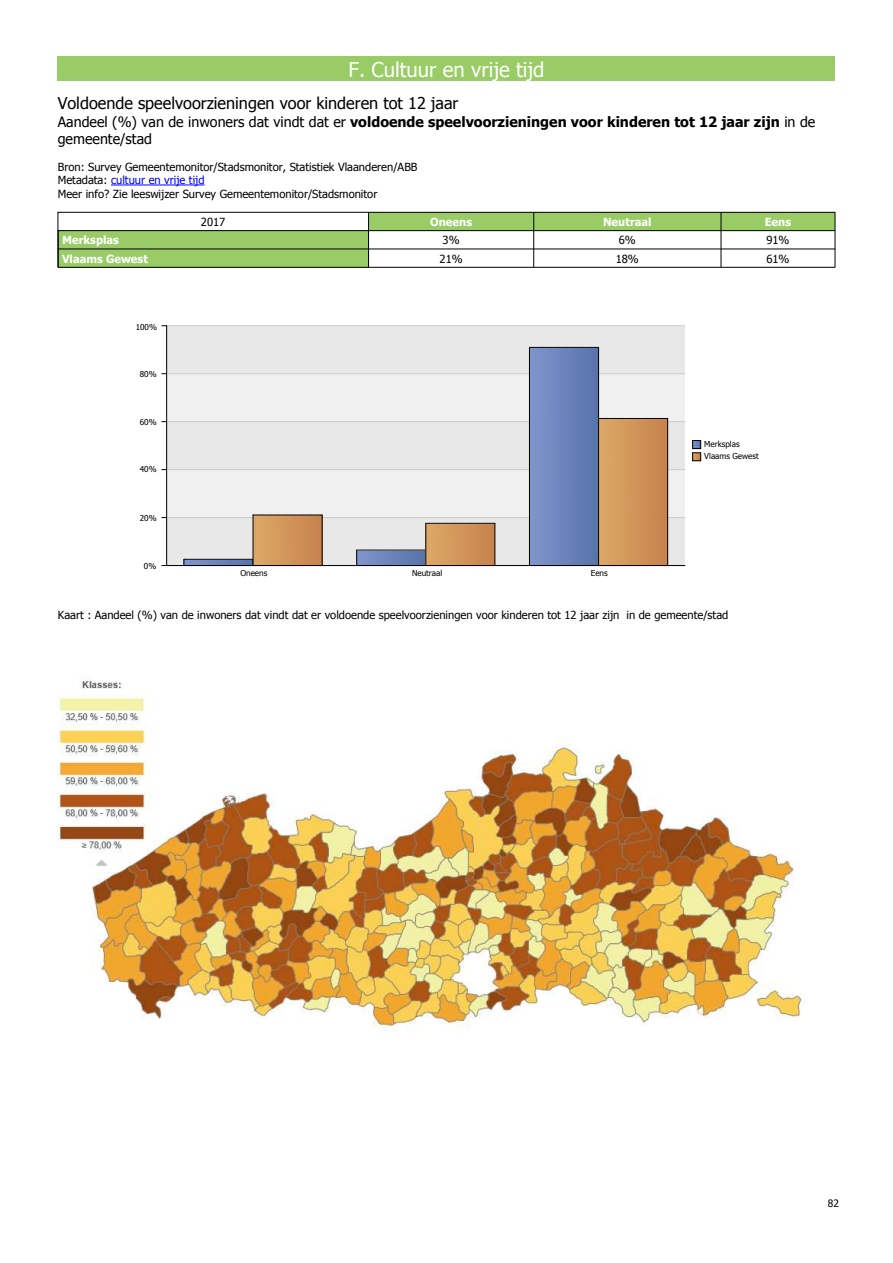
<style>
.page{position:relative;width:893px;height:1263px;background:#fff}
.page>*{position:absolute;margin:0;border:0;box-sizing:border-box;transform-origin:0 0}
.t1{font:20.25px "Tahoma";color:#fff}
.t2{font:16.2px "Tahoma";color:#000}
.t3{font:14.25px/17.1px "Tahoma";color:#000}
.t4{font:11.1px/13.5px "Tahoma";color:#000}
.t5{font:700 11.1px "Tahoma";color:#fff}
.t6{font:10.2px "Tahoma";color:#000}
.t7{font:8.1px/12.1px "Tahoma";color:#000}
.s1{font-weight:700}
.s2{color:#00f}
</style>
<div class="page">
<div style="left:58px;top:56px;width:777px;height:25px;background:#9c6"></div>
<hr style="left:111px;top:185px;width:94px;height:1px;background:#00f">
<div style="left:369px;top:212px;width:165px;height:18px;background:#9c6"></div>
<div style="left:534px;top:212px;width:187px;height:18px;background:#9c6"></div>
<div style="left:721px;top:212px;width:114px;height:18px;background:#9c6"></div>
<div style="left:58px;top:231px;width:310px;height:18px;background:#9c6"></div>
<div style="left:58px;top:249px;width:310px;height:18px;background:#9c6"></div>
<div style="left:167px;top:326px;width:518px;height:239px;background:#e8e8e8"></div>
<hr style="left:167px;top:517px;width:518px;height:1px;background:#ccc">
<hr style="left:167px;top:469px;width:518px;height:1px;background:#ccc">
<hr style="left:167px;top:421px;width:518px;height:1px;background:#ccc">
<hr style="left:167px;top:373px;width:518px;height:1px;background:#ccc">
<hr style="left:167px;top:325px;width:518px;height:1px;background:#ccc">
<svg style="left:185px;top:560px;width:68px;height:5px"></svg>
<hr style="left:184px;top:559px;width:69px;height:1px;background:#000">
<svg style="left:357px;top:551px;width:69px;height:14px"></svg>
<hr style="left:357px;top:550px;width:69px;height:1px;background:#000">
<svg style="left:356px;top:550px;width:1px;height:15px"></svg>
<div style="left:529px;top:347px;width:70px;height:218px;background:linear-gradient(to right,#8195cd,#5774aa)"></div>
<hr style="left:598px;top:347px;width:1px;height:218px;background:#000">
<hr style="left:529px;top:347px;width:70px;height:1px;background:#000">
<hr style="left:529px;top:347px;width:1px;height:218px;background:#000">
<div style="left:253px;top:515px;width:69px;height:50px;background:linear-gradient(to right,#dca969,#c8824d)"></div>
<hr style="left:322px;top:515px;width:1px;height:50px;background:#000">
<hr style="left:253px;top:515px;width:69px;height:1px;background:#000">
<hr style="left:253px;top:515px;width:1px;height:50px;background:#000">
<div style="left:426px;top:523px;width:69px;height:42px;background:linear-gradient(to right,#dca969,#c7824c)"></div>
<hr style="left:495px;top:523px;width:1px;height:42px;background:#000">
<hr style="left:426px;top:523px;width:69px;height:1px;background:#000">
<hr style="left:426px;top:523px;width:1px;height:42px;background:#000">
<div style="left:599px;top:418px;width:69px;height:147px;background:linear-gradient(to right,#dca869,#c7824c)"></div>
<hr style="left:667px;top:418px;width:1px;height:147px;background:#000">
<hr style="left:599px;top:418px;width:69px;height:1px;background:#000">
<hr style="left:166px;top:326px;width:1px;height:239px;background:#000">
<hr style="left:167px;top:565px;width:518px;height:1px;background:#000">
<svg style="left:692px;top:440px;width:9px;height:21px"></svg>
<img style="left:58px;top:680px;width:745px;height:351px">
<div style="left:58px;top:212px;width:311px;height:19px;border:1px solid #000"></div>
<hr style="left:369px;top:230px;width:165px;height:1px;background:#000">
<hr style="left:369px;top:212px;width:165px;height:1px;background:#000">
<hr style="left:534px;top:230px;width:187px;height:1px;background:#000">
<hr style="left:534px;top:212px;width:187px;height:1px;background:#000">
<hr style="left:721px;top:230px;width:114px;height:1px;background:#000">
<hr style="left:721px;top:212px;width:114px;height:1px;background:#000">
<hr style="left:58px;top:249px;width:311px;height:1px;background:#000">
<hr style="left:369px;top:249px;width:165px;height:1px;background:#000">
<hr style="left:534px;top:249px;width:187px;height:1px;background:#000">
<hr style="left:721px;top:249px;width:114px;height:1px;background:#000">
<svg style="left:58px;top:231px;width:1px;height:36px"></svg>
<hr style="left:58px;top:267px;width:311px;height:1px;background:#000">
<svg style="left:368px;top:231px;width:1px;height:36px"></svg>
<hr style="left:369px;top:267px;width:165px;height:1px;background:#000">
<svg style="left:533px;top:212px;width:1px;height:55px"></svg>
<hr style="left:534px;top:267px;width:187px;height:1px;background:#000">
<svg style="left:721px;top:212px;width:1px;height:55px"></svg>
<hr style="left:721px;top:267px;width:114px;height:1px;background:#000">
<svg style="left:835px;top:212px;width:1px;height:55px"></svg>
<h1 class="t1" style="left:348px;top:60px;width:198px">F. Cultuur en vrije tijd</h1>
<h2 class="t2" style="left:58px;top:96px;width:402px">Voldoende speelvoorzieningen voor kinderen tot 12 jaar</h2>
<p class="t3" style="left:58px;top:114px;width:759px">Aandeel (%) van de inwoners dat vindt dat er <span class="s1">voldoende speelvoorzieningen voor kinderen tot 12 jaar zijn</span> in de gemeente/stad</p>
<p class="t4" style="left:58px;top:160px;width:361px">Bron: Survey Gemeentemonitor/Stadsmonitor, Statistiek Vlaanderen/ABB<br>Metadata: <span class="s2">cultuur en vrije tijd<br></span>Meer info? Zie leeswijzer Survey Gemeentemonitor/Stadsmonitor</p>
<p class="t4" style="left:201px;top:216px;width:26px">2017</p>
<p class="t5" style="left:430px;top:217px;width:43px">Oneens</p>
<p class="t5" style="left:603px;top:217px;width:50px">Neutraal</p>
<p class="t5" style="left:765px;top:217px;width:28px">Eens</p>
<p class="t5" style="left:62px;top:235px;width:58px">Merksplas</p>
<p class="t4" style="left:443px;top:234px;width:19px">3%</p>
<p class="t4" style="left:619px;top:234px;width:19px">6%</p>
<p class="t4" style="left:766px;top:234px;width:25px">91%</p>
<p class="t5" style="left:62px;top:253px;width:87px">Vlaams Gewest</p>
<p class="t4" style="left:440px;top:252px;width:25px">21%</p>
<p class="t4" style="left:616px;top:252px;width:25px">18%</p>
<p class="t4" style="left:766px;top:252px;width:25px">61%</p>
<p class="t7" style="left:136px;top:322px;width:23px">100%</p>
<p class="t7" style="left:140px;top:368px;width:18px">80%</p>
<p class="t7" style="left:140px;top:416px;width:18px">60%</p>
<p class="t7" style="left:140px;top:464px;width:18px">40%</p>
<p class="t7" style="left:140px;top:513px;width:18px">20%</p>
<p class="t7" style="left:144px;top:560px;width:14px">0%</p>
<p class="t7" style="left:240px;top:567px;width:28px">Oneens</p>
<p class="t7" style="left:412px;top:567px;width:32px">Neutraal</p>
<p class="t7" style="left:591px;top:567px;width:18px">Eens</p>
<p class="t7" style="left:704px;top:438px;width:56px">Merksplas<br>Vlaams Gewest</p>
<p class="t4" style="left:58px;top:609px;width:672px">Kaart : Aandeel (%) van de inwoners dat vindt dat er voldoende speelvoorzieningen voor kinderen tot 12 jaar zijn in de gemeente/stad</p>
<p class="t6" style="left:828px;top:1198px;width:13px">82</p>
</div>
